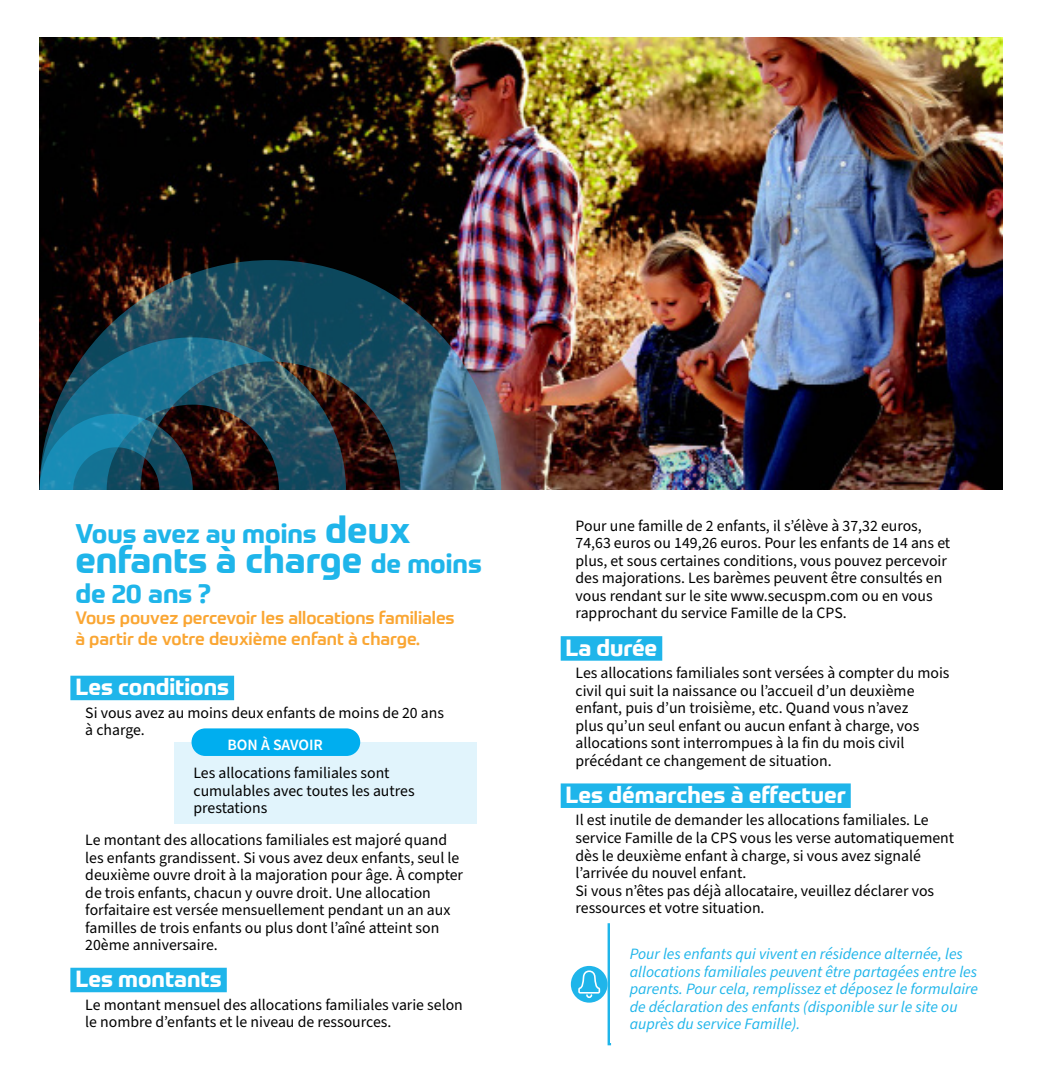
<style>
.page{position:relative;width:1042px;height:1092px;background:#fff}
.page>*{position:absolute;margin:0;border:0;box-sizing:border-box;transform-origin:0 0}
.t1{font:700 36.75px "Prometo";color:#1fb5ea}
.t2{font:700 26.25px "Prometo";color:#1fb5ea}
.t3{font:700 22.75px "Prometo";color:#fff}
.t4{font:500 17.5px "Prometo";color:#faa633}
.t5{font:15.75px/17.5px "Source Sans Pro";color:#000}
.t6{font:italic 15.75px/17.5px "Source Sans Pro";color:#1fb5ea}
.t7{font:600 15.75px "Source Sans Pro";color:#fff}
.s1{font-size:36.75px}
.s2{font-size:26.25px}
</style>
<div class="page">
<img style="left:40px;top:37px;width:962px;height:453px">
<div style="left:70px;top:675px;width:164px;height:25px;background:#1fb5ea"></div>
<div style="left:70px;top:967px;width:157px;height:25px;background:#1fb5ea"></div>
<div style="left:561px;top:636px;width:101px;height:24px;background:#1fb5ea"></div>
<div style="left:561px;top:783px;width:290px;height:24px;background:#1fb5ea"></div>
<div style="left:174px;top:742px;width:302px;height:81px;background:#e1f4fc"></div>
<div style="left:191px;top:728px;width:169px;height:28px;background:#00aeef;border-radius:14px"></div>
<img style="left:40px;top:260px;width:461px;height:230px">
<svg style="left:40px;top:337px;width:306px;height:153px;background:#234c5d"></svg>
<svg style="left:607px;top:923px;width:4px;height:122px"></svg>
<div style="left:610px;top:923px;width:403px;height:119px;background:#fff"></div>
<div style="left:571px;top:965px;width:36px;height:37px;background:#1fb5ea;border-radius:50%"></div>
<svg style="left:577px;top:969px;width:24px;height:29px"></svg>
<p class="t2" style="left:75px;top:517px;width:336px">Vous avez au moins <span class="s1">deux</span></p>
<p class="t1" style="left:75px;top:537px;width:408px">enfants à charge <span class="s2">de moins</span></p>
<p class="t2" style="left:75px;top:577px;width:137px">de 20 ans ?</p>
<p class="t4" style="left:75px;top:606px;width:381px">Vous pouvez percevoir les allocations familiales</p>
<p class="t4" style="left:75px;top:627px;width:346px">à partir de votre deuxième enfant à charge.</p>
<p class="t3" style="left:75px;top:672px;width:155px">Les conditions</p>
<p class="t5" style="left:85px;top:704px;width:360px">Si vous avez au moins deux enfants de moins de 20 ans à charge.</p>
<p class="t7" style="left:227px;top:734px;width:97px">BON À SAVOIR</p>
<p class="t5" style="left:193px;top:764px;width:223px">Les allocations familiales sont cumulables avec toutes les autres prestations</p>
<p class="t5" style="left:85px;top:831px;width:379px">Le montant des allocations familiales est majoré quand les enfants grandissent. Si vous avez deux enfants, seul le deuxième ouvre droit à la majoration pour âge. À compter de trois enfants, chacun y ouvre droit. Une allocation forfaitaire est versée mensuellement pendant un an aux familles de trois enfants ou plus dont l’aîné atteint son 20ème anniversaire.</p>
<p class="t3" style="left:75px;top:964px;width:148px">Les montants</p>
<p class="t5" style="left:85px;top:996px;width:379px">Le montant mensuel des allocations familiales varie selon le nombre d’enfants et le niveau de ressources.</p>
<p class="t5" style="left:575px;top:517px;width:376px">Pour une famille de 2 enfants, il s’élève à 37,32 euros, 74,63 euros ou 149,26 euros. Pour les enfants de 14 ans et plus, et sous certaines conditions, vous pouvez percevoir des majorations. Les barèmes peuvent être consultés en vous rendant sur le site www.secuspm.com ou en vous rapprochant du service Famille de la CPS.</p>
<p class="t3" style="left:566px;top:633px;width:93px">La durée</p>
<p class="t5" style="left:575px;top:664px;width:375px">Les allocations familiales sont versées à compter du mois civil qui suit la naissance ou l’accueil d’un deuxième enfant, puis d’un troisième, etc. Quand vous n’avez<br>plus qu’un seul enfant ou aucun enfant à charge, vos allocations sont interrompues à la fin du mois civil précédant ce changement de situation.</p>
<p class="t3" style="left:566px;top:780px;width:282px">Les démarches à effectuer</p>
<p class="t5" style="left:575px;top:812px;width:380px">Il est inutile de demander les allocations familiales. Le service Famille de la CPS vous les verse automatiquement dès le deuxième enfant à charge, si vous avez signalé l’arrivée du nouvel enfant.<br>Si vous n’êtes pas déjà allocataire, veuillez déclarer vos ressources et votre situation.</p>
<p class="t6" style="left:630px;top:945px;width:350px">Pour les enfants qui vivent en résidence alternée, les allocations familiales peuvent être partagées entre les parents. Pour cela, remplissez et déposez le formulaire de déclaration des enfants (disponible sur le site ou auprès du service Famille).</p>
</div>
